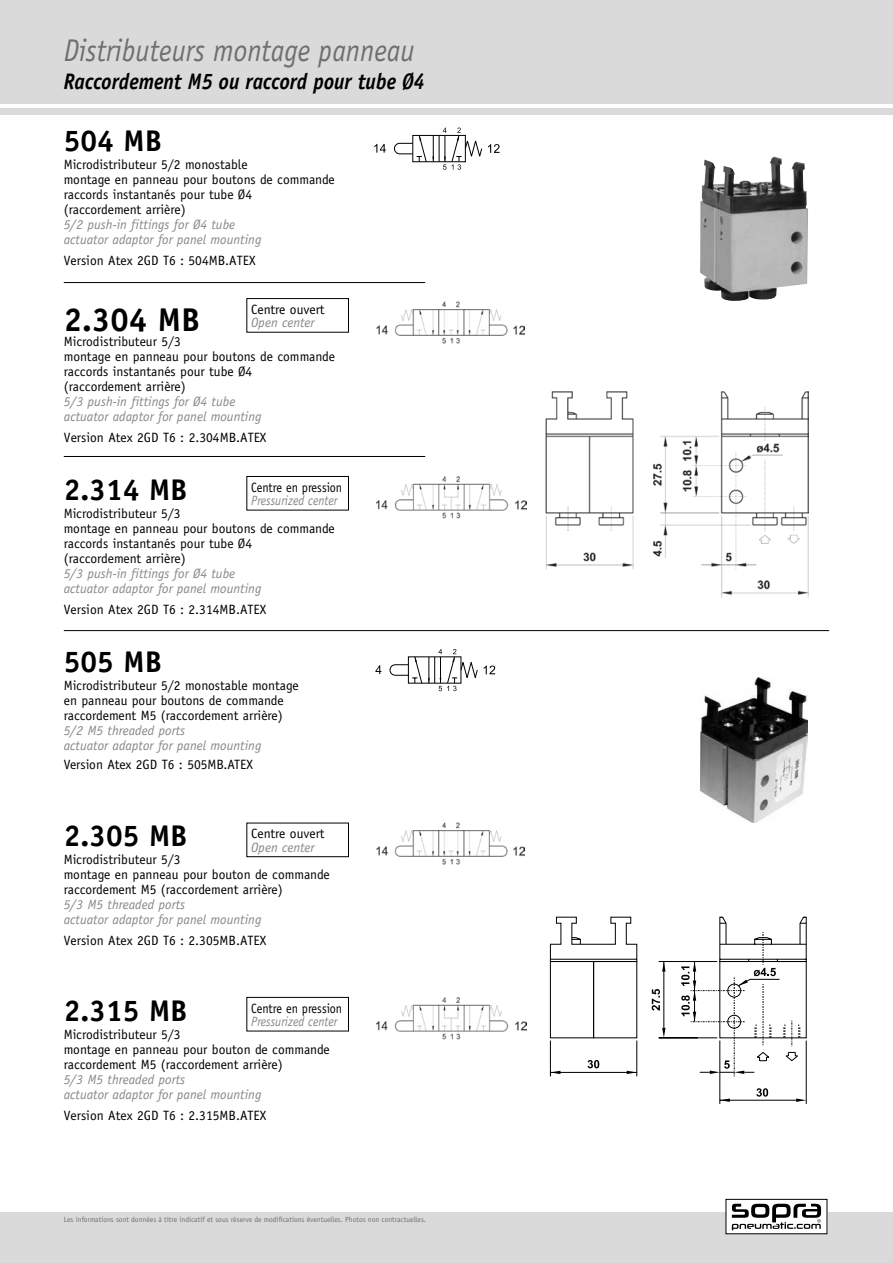
<style>
.page{position:relative;width:893px;height:1263px;background:#fff}
.page>*{position:absolute;margin:0;border:0;box-sizing:border-box;transform-origin:0 0}
.t1{font:700 33px "Officina Sans";color:#000}
.t2{font:italic 31.5px "Officina Sans";color:#706f6f;scale:.9 1}
.t3{font:700 30px "Officina Sans";color:#000}
.t4{font:italic 700 22.5px "Officina Sans";color:#000;scale:.9 1}
.t5{font:13.5px/15px "Officina Sans";color:#000}
.t6{font:italic 13.5px/15px "Officina Sans";color:#878787}
.t7{font:italic 13.5px "Officina Sans";color:#878787;scale:.9 1}
.t8{font:13.5px "Officina Sans";color:#000;scale:.9 1}
.t9{font:7.5px "Officina Sans";color:#706f6f}
</style>
<div class="page">
<img style="left:545px;top:391px;width:264px;height:207px">
<svg style="left:488px;top:144px;width:12px;height:9px"></svg>
<div style="left:412px;top:135px;width:54px;height:27px;border:1px solid #000"></div>
<svg style="left:374px;top:144px;width:12px;height:9px"></svg>
<svg style="left:394px;top:135px;width:32px;height:27px"></svg>
<svg style="left:432px;top:128px;width:50px;height:42px"></svg>
<img style="left:376px;top:302px;width:149px;height:42px">
<img style="left:376px;top:476px;width:150px;height:42px">
<svg style="left:549px;top:916px;width:258px;height:188px"></svg>
<svg style="left:484px;top:665px;width:11px;height:9px"></svg>
<svg style="left:375px;top:665px;width:6px;height:9px"></svg>
<svg style="left:389px;top:657px;width:33px;height:26px"></svg>
<svg style="left:428px;top:649px;width:49px;height:42px"></svg>
<img style="left:376px;top:823px;width:149px;height:42px">
<img style="left:376px;top:997px;width:150px;height:42px">
<div style="left:247px;top:298px;width:102px;height:34px;border:1px solid #000"></div>
<div style="left:247px;top:823px;width:102px;height:34px;border:1px solid #000"></div>
<div style="left:0;top:0;width:893px;height:104px;background:#dadada"></div>
<div style="left:247px;top:476px;width:102px;height:34px;border:1px solid #000"></div>
<div style="left:247px;top:997px;width:102px;height:34px;border:1px solid #000"></div>
<div style="left:0;top:1212px;width:893px;height:51px;background:#dadada"></div>
<div style="left:0;top:108px;width:893px;height:7px;background:#dadada"></div>
<hr style="left:64px;top:630px;width:765px;height:1px;background:#000">
<hr style="left:64px;top:282px;width:361px;height:1px;background:#000">
<hr style="left:64px;top:456px;width:361px;height:1px;background:#000">
<div style="left:726px;top:1199px;width:101px;height:35px;background:#fff"></div>
<div style="left:725px;top:1199px;width:102px;height:35px;border:1px solid #000"></div>
<svg style="left:732px;top:1204px;width:89px;height:26px"></svg>
<img style="left:700px;top:158px;width:108px;height:143px">
<img style="left:701px;top:677px;width:106px;height:146px">
<h2 class="t2" style="left:64px;top:32px;width:391px">Distributeurs montage panneau</h2>
<h3 class="t4" style="left:64px;top:68px;width:403px">Raccordement M5 ou raccord pour tube Ø4</h3>
<h3 class="t3" style="left:64px;top:122px;width:100px">504 MB</h3>
<p class="t5" style="left:64px;top:157px;width:273px">Microdistributeur 5/2 monostable<br>montage en panneau pour boutons de commande raccords instantanés pour tube Ø4<br>(raccordement arrière)</p>
<p class="t6" style="left:64px;top:217px;width:199px">5/2 push-in fittings for Ø4 tube actuator adaptor for panel mounting</p>
<p class="t5" style="left:64px;top:253px;width:193px">Version Atex 2GD T6 : 504MB.ATEX</p>
<p class="t5" style="left:251px;top:302px;width:75px">Centre ouvert</p>
<p class="t6" style="left:251px;top:315px;width:65px">Open center</p>
<h1 class="t1" style="left:64px;top:299px;width:138px">2.304 MB</h1>
<p class="t5" style="left:64px;top:334px;width:273px">Microdistributeur 5/3<br>montage en panneau pour boutons de commande raccords instantanés pour tube Ø4<br>(raccordement arrière)</p>
<p class="t6" style="left:64px;top:394px;width:199px">5/3 push-in fittings for Ø4 tube actuator adaptor for panel mounting</p>
<p class="t5" style="left:64px;top:430px;width:204px">Version Atex 2GD T6 : 2.304MB.ATEX</p>
<h3 class="t3" style="left:64px;top:471px;width:125px">2.314 MB</h3>
<p class="t5" style="left:64px;top:506px;width:273px">Microdistributeur 5/3<br>montage en panneau pour boutons de commande raccords instantanés pour tube Ø4<br>(raccordement arrière)</p>
<p class="t6" style="left:64px;top:566px;width:199px">5/3 push-in fittings for Ø4 tube actuator adaptor for panel mounting</p>
<p class="t5" style="left:64px;top:602px;width:204px">Version Atex 2GD T6 : 2.314MB.ATEX</p>
<p class="t8" style="left:251px;top:479px;width:103px">Centre en pression</p>
<p class="t7" style="left:251px;top:493px;width:97px">Pressurized center</p>
<h3 class="t3" style="left:64px;top:643px;width:100px">505 MB</h3>
<p class="t5" style="left:64px;top:678px;width:237px">Microdistributeur 5/2 monostable montage en panneau pour boutons de commande raccordement M5 (raccordement arrière)</p>
<p class="t6" style="left:64px;top:723px;width:199px">5/2 M5 threaded ports<br>actuator adaptor for panel mounting</p>
<p class="t5" style="left:64px;top:757px;width:191px">Version Atex 2GD T6 : 505MB.ATEX</p>
<h3 class="t3" style="left:64px;top:817px;width:125px">2.305 MB</h3>
<p class="t5" style="left:64px;top:852px;width:268px">Microdistributeur 5/3<br>montage en panneau pour bouton de commande raccordement M5 (raccordement arrière)</p>
<p class="t6" style="left:64px;top:897px;width:199px">5/3 M5 threaded ports<br>actuator adaptor for panel mounting</p>
<p class="t5" style="left:64px;top:933px;width:204px">Version Atex 2GD T6 : 2.305MB.ATEX</p>
<p class="t5" style="left:251px;top:826px;width:75px">Centre ouvert</p>
<p class="t6" style="left:251px;top:840px;width:65px">Open center</p>
<h3 class="t3" style="left:64px;top:992px;width:125px">2.315 MB</h3>
<p class="t5" style="left:64px;top:1027px;width:268px">Microdistributeur 5/3<br>montage en panneau pour bouton de commande raccordement M5 (raccordement arrière)</p>
<p class="t6" style="left:64px;top:1072px;width:199px">5/3 M5 threaded ports<br>actuator adaptor for panel mounting</p>
<p class="t5" style="left:64px;top:1107px;width:204px">Version Atex 2GD T6 : 2.315MB.ATEX</p>
<p class="t8" style="left:251px;top:1000px;width:103px">Centre en pression</p>
<p class="t7" style="left:251px;top:1014px;width:97px">Pressurized center</p>
<p class="t9" style="left:64px;top:1215px;width:364px">Les informations sont données à titre indicatif et sous réserve de modifications éventuelles. Photos non contractuelles.</p>
</div>
